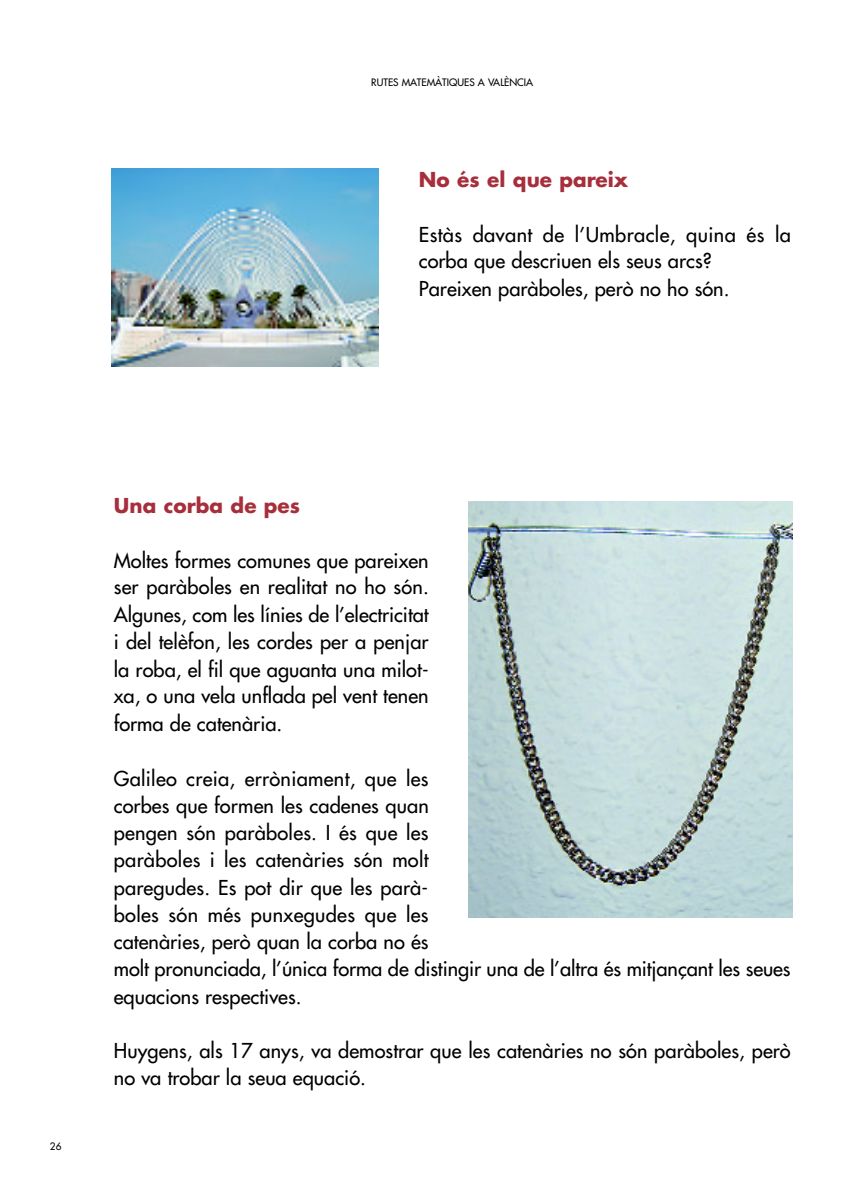
<style>
.page{position:relative;width:851px;height:1191px;background:#fff}
.page>*{position:absolute;margin:0;border:0;box-sizing:border-box;transform-origin:0 0}
.t1{font:20px/27.2px "Futura";letter-spacing:.005em;color:#000}
.t2{font:700 20px "Futura";color:#a72e3b}
.t3{font:10px "Futura";color:#000}
</style>
<div class="page">
<img style="left:112px;top:168px;width:266px;height:198px">
<img style="left:468px;top:501px;width:324px;height:416px">
<p class="t3" style="left:371px;top:78px;width:163px">RUTES MATEMÀTIQUES A VALÈNCIA</p>
<p class="t2" style="left:419px;top:171px;width:211px">No és el que pareix</p>
<p class="t1" style="left:419px;top:222px;width:373px">Estàs davant de l’Umbracle, quina és la corba que descriuen els seus arcs?<br>Pareixen paràboles, però no ho són.</p>
<p class="t3" style="left:50px;top:1141px;width:13px">26</p>
<p class="t2" style="left:114px;top:497px;width:188px">Una corba de pes</p>
<p class="t1" style="left:114px;top:548px;width:316px;text-align:justify">Moltes formes comunes que pareixen ser paràboles en realitat no ho són.<br>Algunes, com les línies de l’electricitat i del telèfon, les cordes per a penjar la roba, el fil que aguanta una milot&shy;xa, o una vela unflada pel vent tenen forma de catenària.</p>
<p class="t1" style="left:114px;top:766px;width:678px">Galileo creia, erròniament, que les<br>corbes que formen les cadenes quan<br>pengen són paràboles. I és que les<br>paràboles i les catenàries són molt<br>paregudes. Es pot dir que les parà-<br>boles són més punxegudes que les<br>catenàries, però quan la corba no és<br>molt pronunciada, l’única forma de distingir una de l’altra és mitjançant les seues equacions respectives.</p>
<p class="t1" style="left:114px;top:1039px;width:678px">Huygens, als 17 anys, va demostrar que les catenàries no són paràboles, però no va trobar la seua equació.</p>
</div>
